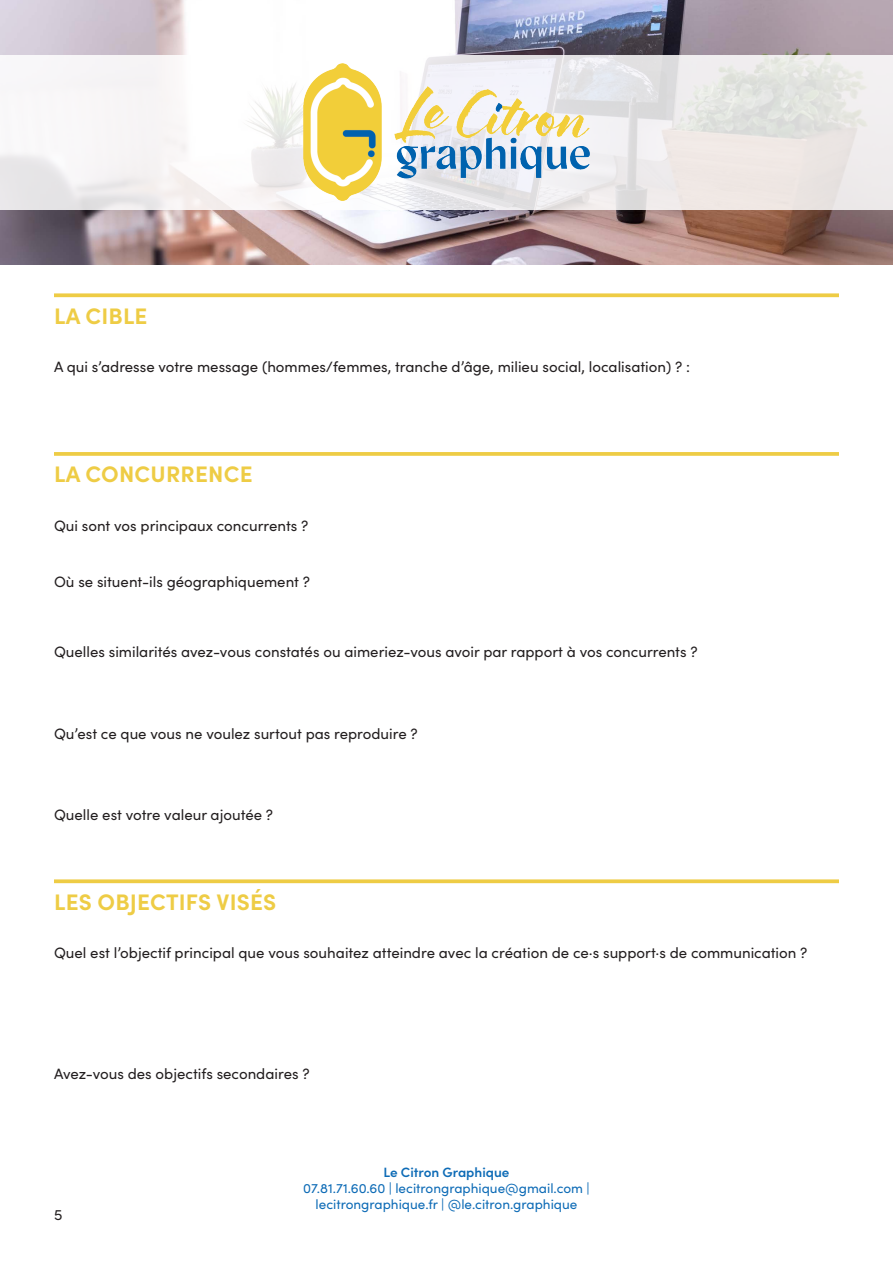
<style>
.page{position:relative;width:893px;height:1263px;background:#fff}
.page>*{position:absolute;margin:0;border:0;box-sizing:border-box;transform-origin:0 0}
.t1{font:700 22.5px "Sofia Pro";letter-spacing:.01em;color:#eecc45}
.t2{font:15px "Sofia Pro";color:#231f20}
.t3{font:13.5px/16.2px "Sofia Pro";color:#0d6bb6;text-align:center}
.t4{font:600 13.5px "Sofia Pro";color:#0d6bb6}
</style>
<div class="page">
<img style="left:0;top:0;width:893px;height:264px">
<svg style="left:0;top:55px;width:893px;height:154px"></svg>
<img style="left:304px;top:64px;width:289px;height:136px">
<svg style="left:54px;top:293px;width:785px;height:4px;background:#efd158"></svg>
<svg style="left:54px;top:452px;width:785px;height:4px;background:#eecf50"></svg>
<svg style="left:54px;top:879px;width:785px;height:4px;background:#efd158"></svg>
<p class="t1" style="left:54px;top:298px;width:95px">LA CIBLE</p>
<p class="t2" style="left:54px;top:356px;width:638px">A qui s’adresse votre message (hommes/femmes, tranche d’âge, milieu social, localisation) ? :</p>
<p class="t1" style="left:54px;top:457px;width:200px">LA CONCURRENCE</p>
<p class="t2" style="left:54px;top:514px;width:256px">Qui sont vos principaux concurrents ?</p>
<p class="t2" style="left:54px;top:571px;width:258px">Où se situent-ils géographiquement ?</p>
<p class="t2" style="left:54px;top:641px;width:645px">Quelles similarités avez-vous constatés ou aimeriez-vous avoir par rapport à vos concurrents ?</p>
<p class="t2" style="left:54px;top:722px;width:365px">Qu’est ce que vous ne voulez surtout pas reproduire ?</p>
<p class="t2" style="left:54px;top:804px;width:221px">Quelle est votre valeur ajoutée ?</p>
<p class="t1" style="left:54px;top:884px;width:224px">LES OBJECTIFS VISÉS</p>
<p class="t2" style="left:54px;top:942px;width:755px">Quel est l’objectif principal que vous souhaitez atteindre avec la création de ce·s support·s de communication ?</p>
<p class="t2" style="left:54px;top:1063px;width:257px">Avez-vous des objectifs secondaires ?</p>
<p class="t2" style="left:54px;top:1203px;width:10px">5</p>
<p class="t4" style="left:383px;top:1162px;width:128px">Le Citron Graphique</p>
<p class="t3" style="left:303px;top:1179px;width:288px">07.81.71.60.60 | lecitrongraphique@gmail.com | lecitrongraphique.fr | @le.citron.graphique</p>
</div>
